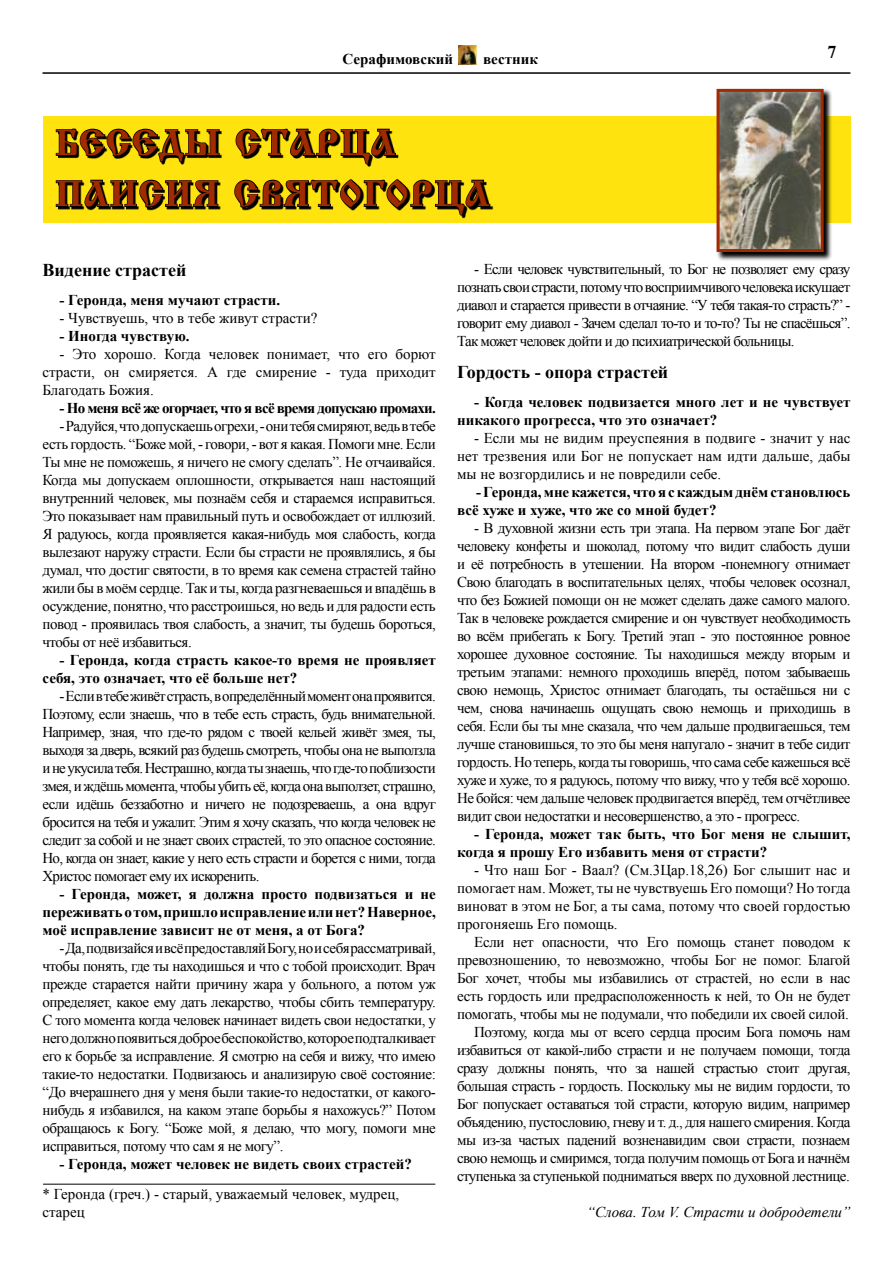
<style>
.page{position:relative;width:893px;height:1263px;background:#fff}
.page>*{position:absolute;margin:0;border:0;box-sizing:border-box;transform-origin:0 0}
.t1{font:36px/51px "Izhitsa";letter-spacing:.025em;color:#a02b00}
.t2{font:700 18px "Times New Roman";color:#000}
.t3{font:15px/18px "Times New Roman";letter-spacing:-.04em;color:#000;text-align:justify}
.t4{font:700 15px/18px "Times New Roman";color:#000}
.t5{font:15px/18px "Times New Roman";color:#000}
.t6{font:700 15px "Times New Roman";letter-spacing:-.05em;color:#000}
.t7{font:italic 15px "Times New Roman";color:#000}
</style>
<div class="page">
<hr style="left:43px;top:72px;width:807px;height:2px;background:#000">
<img style="left:459px;top:46px;width:18px;height:19px">
<div style="left:43px;top:116px;width:807px;height:106px;background:#ffe30e"></div>
<svg style="left:717px;top:89px;width:121px;height:172px"></svg>
<img style="left:720px;top:93px;width:100px;height:155px">
<div style="left:716px;top:89px;width:108px;height:163px;border:3px solid #a02b00"></div>
<svg style="left:58px;top:131px;width:651px;height:92px"></svg>
<svg style="left:55px;top:128px;width:165px;height:35px"></svg>
<svg style="left:235px;top:128px;width:162px;height:37px"></svg>
<svg style="left:55px;top:179px;width:164px;height:30px"></svg>
<svg style="left:234px;top:178px;width:257px;height:38px"></svg>
<hr style="left:43px;top:1184px;width:392px;height:1px;background:#000">
<p class="t4" style="left:343px;top:49px;width:112px">Серафимовский</p>
<p class="t4" style="left:483px;top:49px;width:56px">вестник</p>
<h1 class="t1" style="left:55px;top:118px;width:436px">БЕСЕДЫ СТАРЦА<br>ПАИСИЯ СВЯТОГОРЦА</h1>
<p class="t2" style="left:827px;top:40px;width:10px">7</p>
<p class="t2" style="left:43px;top:257px;width:145px">Видение страстей</p>
<p class="t4" style="left:60px;top:290px;width:222px">- Геронда, меня мучают страсти.</p>
<p class="t5" style="left:60px;top:308px;width:259px">- Чувствуешь, что в тебе живут страсти?</p>
<p class="t4" style="left:60px;top:326px;width:132px">- Иногда чувствую.</p>
<p class="t3" style="left:43px;top:344px;width:395px;text-indent:17px">- Это хорошо. Когда человек понимает, что его борют страсти, он смиряется. А где смирение - туда приходит Благодать Божия.</p>
<p class="t6" style="left:60px;top:397px;width:378px">- Но меня всё же огорчает, что я всё время допускаю промахи.</p>
<p class="t3" style="left:43px;top:416px;width:395px;text-indent:17px">- Радуйся, что допускаешь огрехи, - они тебя смиряют, ведь в тебе есть гордость. “Боже мой, - говори, - вот я какая. Помоги мне. Если Ты мне не поможешь, я ничего не смогу сделать”. Не отчаивайся.<br>Когда мы допускаем оплошности, открывается наш настоящий внутренний человек, мы познаём себя и стараемся исправиться.<br>Это показывает нам правильный путь и освобождает от иллюзий.<br>Я радуюсь, когда проявляется какая-нибудь моя слабость, когда вылезают наружу страсти. Если бы страсти не проявлялись, я бы думал, что достиг святости, в то время как семена страстей тайно жили бы в моём сердце. Так и ты, когда разгневаешься и впадёшь в осуждение, понятно, что расстроишься, но ведь и для радости есть повод - проявилась твоя слабость, а значит, ты будешь бороться, чтобы от неё избавиться.</p>
<p class="t4" style="left:43px;top:650px;width:395px;text-indent:17px">- Геронда, когда страсть какое-то время не проявляет себя, это означает, что её больше нет?</p>
<p class="t3" style="left:43px;top:686px;width:395px;text-indent:17px">- Если в тебе живёт страсть, в определённый момент она проявится.<br>Поэтому, если знаешь, что в тебе есть страсть, будь внимательной.<br>Например, зная, что где-то рядом с твоей кельей живёт змея, ты, выходя за дверь, всякий раз будешь смотреть, чтобы она не выползла и не укусила тебя. Нестрашно, когда ты знаешь, что где-то поблизости змея, и ждёшь момента, чтобы убить её, когда она выползет, страшно, если идёшь беззаботно и ничего не подозреваешь, а она вдруг бросится на тебя и ужалит. Этим я хочу сказать, что когда человек не следит за собой и не знает своих страстей, то это опасное состояние.<br>Но, когда он знает, какие у него есть страсти и борется с ними, тогда Христос помогает ему их искоренить.</p>
<p class="t4" style="left:43px;top:884px;width:395px;text-align:justify;text-indent:17px">- Геронда, может, я должна просто подвизаться и не переживать о том, пришло исправление или нет? Наверное, моё исправление зависит не от меня, а от Бога?</p>
<p class="t3" style="left:43px;top:938px;width:395px;text-indent:17px">- Да, подвизайся и всё предоставляй Богу, но и себя рассматривай, чтобы понять, где ты находишься и что с тобой происходит. Врач прежде старается найти причину жара у больного, а потом уж определяет, какое ему дать лекарство, чтобы сбить температуру.<br>С того момента когда человек начинает видеть свои недостатки, у него должно появиться доброе беспокойство, которое подталкивает его к борьбе за исправление. Я смотрю на себя и вижу, что имею такие-то недостатки. Подвизаюсь и анализирую своё состояние: “До вчерашнего дня у меня были такие-то недостатки, от какого&shy;нибудь я избавился, на каком этапе борьбы я нахожусь?” Потом обращаюсь к Богу. “Боже мой, я делаю, что могу, помоги мне исправиться, потому что сам я не могу”.</p>
<p class="t4" style="left:60px;top:1154px;width:354px">- Геронда, может человек не видеть своих страстей?</p>
<p class="t5" style="left:43px;top:1184px;width:358px">* Геронда (греч.) - старый, уважаемый человек, мудрец, старец</p>
<p class="t3" style="left:457px;top:260px;width:395px;text-indent:17px">- Если человек чувствительный, то Бог не позволяет ему сразу познать свои страсти, потому что восприимчивого человека искушает диавол и старается привести в отчаяние. “У тебя такая-то страсть?” - говорит ему диавол - Зачем сделал то-то и то-то? Ты не спасёшься”.<br>Так может человек дойти и до психиатрической больницы.</p>
<p class="t2" style="left:457px;top:360px;width:213px">Гордость - опора страстей</p>
<p class="t4" style="left:457px;top:393px;width:395px;text-indent:17px">- Когда человек подвизается много лет и не чувствует никакого прогресса, что это означает?</p>
<p class="t3" style="left:457px;top:429px;width:395px;text-indent:17px">- Если мы не видим преуспеяния в подвиге - значит у нас нет трезвения или Бог не попускает нам идти дальше, дабы мы не возгордились и не повредили себе.</p>
<p class="t4" style="left:457px;top:483px;width:395px;text-indent:19px">- Геронда, мне кажется, что я с каждым днём становлюсь всё хуже и хуже, что же со мной будет?</p>
<p class="t3" style="left:457px;top:519px;width:395px;text-indent:17px">- В духовной жизни есть три этапа. На первом этапе Бог даёт человеку конфеты и шоколад, потому что видит слабость души и её потребность в утешении. На втором -понемногу отнимает Свою благодать в воспитательных целях, чтобы человек осознал, что без Божией помощи он не может сделать даже самого малого.<br>Так в человеке рождается смирение и он чувствует необходимость во всём прибегать к Богу. Третий этап - это постоянное ровное хорошее духовное состояние. Ты находишься между вторым и третьим этапами: немного проходишь вперёд, потом забываешь свою немощь, Христос отнимает благодать, ты остаёшься ни с чем, снова начинаешь ощущать свою немощь и приходишь в себя. Если бы ты мне сказала, что чем дальше продвигаешься, тем лучше становишься, то это бы меня напугало - значит в тебе сидит гордость. Но теперь, когда ты говоришь, что сама себе кажешься всё хуже и хуже, то я радуюсь, потому что вижу, что у тебя всё хорошо.<br>Не бойся: чем дальше человек продвигается вперёд, тем отчётливее видит свои недостатки и несовершенство, а это - прогресс.</p>
<p class="t4" style="left:457px;top:825px;width:395px;text-indent:17px">- Геронда, может так быть, что Бог меня не слышит, когда я прошу Его избавить меня от страсти?</p>
<p class="t3" style="left:457px;top:861px;width:395px;text-indent:17px">- Что наш Бог - Ваал? (См.3Цар.18,26) Бог слышит нас и помогает нам. Может, ты не чувствуешь Его помощи? Но тогда виноват в этом не Бог, а ты сама, потому что своей гордостью прогоняешь Его помощь.</p>
<p class="t3" style="left:457px;top:933px;width:395px;text-align:right">Если нет опасности, что Его помощь станет поводом к превозношению, то невозможно, чтобы Бог не помог. Благой Бог хочет, чтобы мы избавились от страстей, но если в нас есть гордость или предрасположенность к ней, то Он не будет помогать, чтобы мы не подумали, что победили их своей силой.<br>Поэтому, когда мы от всего сердца просим Бога помочь нам избавиться от какой-либо страсти и не получаем помощи, тогда сразу должны понять, что за нашей страстью стоит другая, большая страсть - гордость. Поскольку мы не видим гордости, то Бог попускает оставаться той страсти, которую видим, например объядению, пустословию, гневу и т. д., для нашего смирения. Когда мы из-за частых падений возненавидим свои страсти, познаем свою немощь и смиримся, тогда получим помощь от Бога и начнём ступенька за ступенькой подниматься вверх по духовной лестнице.</p>
<p class="t7" style="left:587px;top:1202px;width:265px">“Слова. Том V. Страсти и добродетели”</p>
</div>
